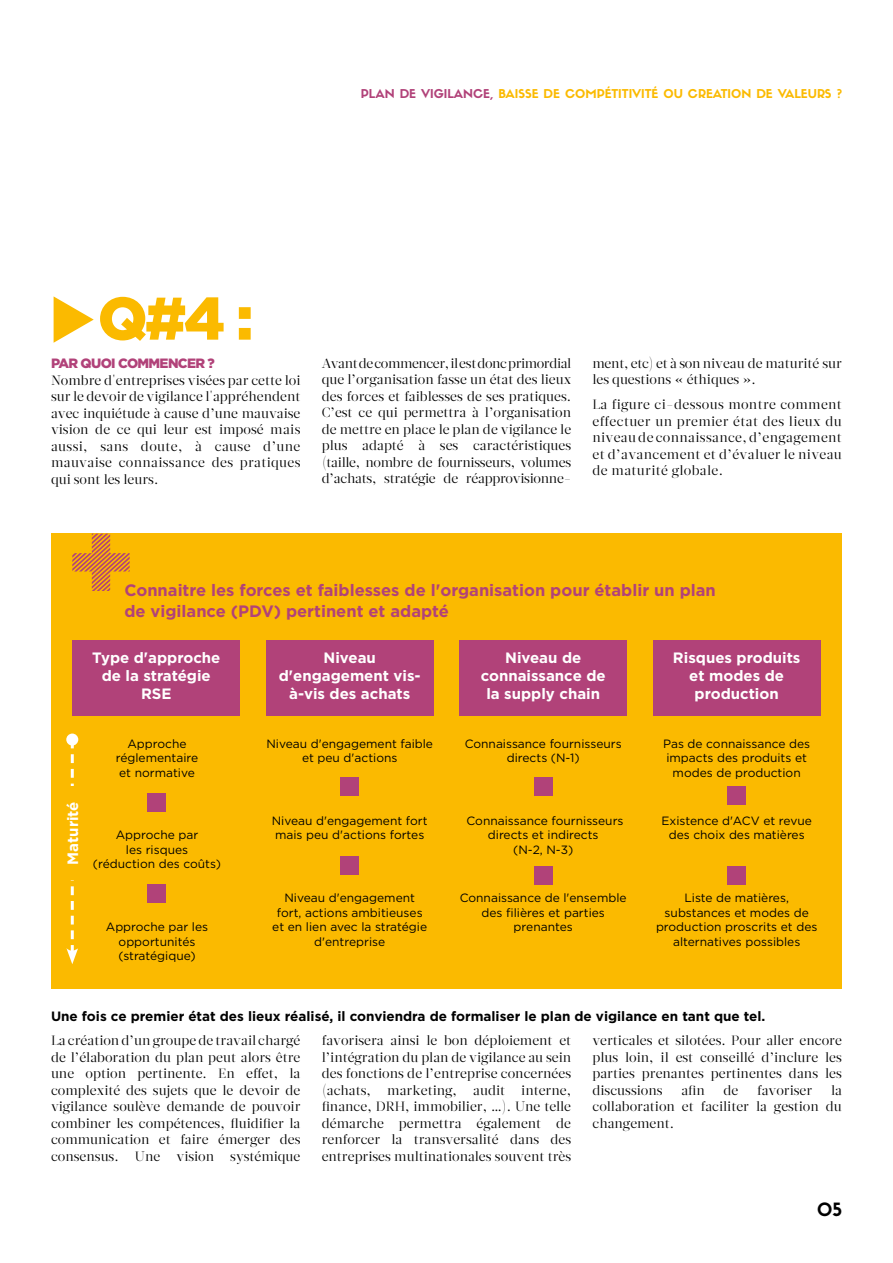
<style>
.page{position:relative;width:893px;height:1263px;background:#fff}
.page>*{position:absolute;margin:0;border:0;box-sizing:border-box;transform-origin:0 0}
.t1{font:900 60px "Gotham";color:#fbba00}
.t2{font:18px "Sifonn Pro";color:#000}
.t3{font:700 16.5px/21px "Gotham";color:#b14279}
.t4{font:700 15px/18px "Gotham";color:#fff;text-align:center}
.t5{font:13.5px/16.5px "Glosa Display";color:#000;text-align:justify}
.t6{font:700 13.5px "Gotham";color:#000}
.t7{font:900 13.5px "Gotham";letter-spacing:-.05em;color:#b14279}
.t8{font:12px/14.4px "Gotham";color:#000;text-align:center}
.t9{font:12px "Sifonn Pro";color:#fbba00}
.s1{color:#b14279}
</style>
<div class="page">
<div style="left:51px;top:534px;width:791px;height:455px;background:#fbba00"></div>
<div style="left:72px;top:640px;width:168px;height:76px;background:#b14279"></div>
<div style="left:266px;top:640px;width:168px;height:76px;background:#b14279"></div>
<div style="left:459px;top:640px;width:168px;height:76px;background:#b14279"></div>
<div style="left:653px;top:640px;width:168px;height:76px;background:#b14279"></div>
<svg style="left:72px;top:534px;width:58px;height:57px"></svg>
<div style="left:147px;top:794px;width:18px;height:18px;background:#b14279"></div>
<div style="left:147px;top:884px;width:18px;height:19px;background:#b14279"></div>
<div style="left:341px;top:777px;width:18px;height:19px;background:#b14279"></div>
<div style="left:341px;top:856px;width:18px;height:19px;background:#b14279"></div>
<div style="left:534px;top:777px;width:18px;height:19px;background:#b14279"></div>
<div style="left:534px;top:866px;width:18px;height:18px;background:#b14279"></div>
<div style="left:727px;top:787px;width:19px;height:18px;background:#b14279"></div>
<div style="left:727px;top:866px;width:19px;height:18px;background:#b14279"></div>
<svg style="left:66px;top:733px;width:12px;height:12px"></svg>
<svg style="left:66px;top:739px;width:12px;height:225px"></svg>
<div style="left:63px;top:787px;width:19px;height:93px;background:#fbba00"></div>
<p class="t9" style="left:361px;top:86px;width:483px"><span class="s1">PLAN DE VIGILANCE,</span> BAISSE DE COMPÉTITIVITÉ OU CREATION DE VALEURS ?</p>
<h1 class="t1" style="left:49px;top:277px;width:206px">◆Q#4 :</h1>
<p class="t7" style="left:51px;top:354px;width:165px">PAR QUOI COMMENCER ?</p>
<p class="t5" style="left:51px;top:372px;width:251px">Nombre d'entreprises visées par cette loi sur le devoir de vigilance l'appréhendent avec inquiétude à cause d’une mauvaise vision de ce qui leur est imposé mais aussi, sans doute, à cause d’une mauvaise connaissance des pratiques qui sont les leurs.</p>
<p class="t5" style="left:322px;top:355px;width:251px">Avant de commencer, il est donc primordial que l’organisation fasse un état des lieux des forces et faiblesses de ses pratiques.<br>C’est ce qui permettra à l’organisation de mettre en place le plan de vigilance le plus adapté à ses caractéristiques (taille, nombre de fournisseurs, volumes d’achats, stratégie de réapprovisionne-</p>
<p class="t5" style="left:592px;top:355px;width:251px">ment, etc) et à son niveau de maturité sur les questions « éthiques ».</p>
<p class="t5" style="left:592px;top:397px;width:251px">La figure ci-dessous montre comment effectuer un premier état des lieux du niveau de connaissance, d’engagement et d’avancement et d’évaluer le niveau de maturité globale.</p>
<p class="t4" style="left:64px;top:865px;width:65px;rotate:-90deg">Maturité</p>
<p class="t3" style="left:124px;top:579px;width:593px">Connaitre les forces et faiblesses de l'organisation pour établir un plan de vigilance (PDV) pertinent et adapté</p>
<p class="t4" style="left:92px;top:649px;width:130px">Type d'approche de la stratégie<br>RSE</p>
<p class="t8" style="left:116px;top:736px;width:84px">Approche réglementaire et normative</p>
<p class="t8" style="left:93px;top:828px;width:130px">Approche par<br>les risques<br>(réduction des coûts)</p>
<p class="t8" style="left:106px;top:919px;width:104px">Approche par les opportunités (stratégique)</p>
<p class="t4" style="left:279px;top:649px;width:143px">Niveau d'engagement vis&shy;à-vis des achats</p>
<p class="t8" style="left:266px;top:736px;width:168px">Niveau d'engagement faible et peu d'actions</p>
<p class="t8" style="left:272px;top:813px;width:157px;text-align:left">Niveau d'engagement fort mais peu d'actions fortes</p>
<p class="t8" style="left:272px;top:890px;width:156px">Niveau d'engagement fort, actions ambitieuses et en lien avec la stratégie d'entreprise</p>
<p class="t4" style="left:481px;top:649px;width:126px">Niveau de connaissance de la supply chain</p>
<p class="t8" style="left:465px;top:736px;width:158px">Connaissance fournisseurs directs (N-1)</p>
<p class="t8" style="left:467px;top:813px;width:158px">Connaissance fournisseurs directs et indirects<br>(N-2, N-3)</p>
<p class="t8" style="left:460px;top:890px;width:168px">Connaissance de l'ensemble des filières et parties prenantes</p>
<p class="t4" style="left:673px;top:649px;width:129px">Risques produits et modes de production</p>
<p class="t8" style="left:663px;top:736px;width:148px">Pas de connaissance des impacts des produits et modes de production</p>
<p class="t8" style="left:661px;top:813px;width:152px">Existence d'ACV et revue des choix des matières</p>
<p class="t8" style="left:656px;top:890px;width:163px">Liste de matières, substances et modes de production proscrits et des alternatives possibles</p>
<p class="t6" style="left:51px;top:1007px;width:716px">Une fois ce premier état des lieux réalisé, il conviendra de formaliser le plan de vigilance en tant que tel.</p>
<p class="t5" style="left:51px;top:1032px;width:251px">La création d’un groupe de travail chargé de l’élaboration du plan peut alors être une option pertinente. En effet, la complexité des sujets que le devoir de vigilance soulève demande de pouvoir combiner les compétences, fluidifier la communication et faire émerger des consensus. Une vision systémique</p>
<p class="t5" style="left:322px;top:1032px;width:251px">favorisera ainsi le bon déploiement et l’intégration du plan de vigilance au sein des fonctions de l’entreprise concernées (achats, marketing, audit interne, finance, DRH, immobilier, …). Une telle démarche permettra également de renforcer la transversalité dans des entreprises multinationales souvent très</p>
<p class="t5" style="left:592px;top:1032px;width:251px">verticales et silotées. Pour aller encore plus loin, il est conseillé d’inclure les parties prenantes pertinentes dans les discussions</p>
<p class="t5" style="left:592px;top:1082px;width:251px;text-indent:239px">la collaboration et faciliter la gestion du changement.</p>
<p class="t5" style="left:681px;top:1082px;width:25px">afin</p>
<p class="t5" style="left:723px;top:1082px;width:16px">de</p>
<p class="t5" style="left:757px;top:1082px;width:57px">favoriser</p>
<h2 class="t2" style="left:817px;top:1197px;width:26px">05</h2>
</div>
